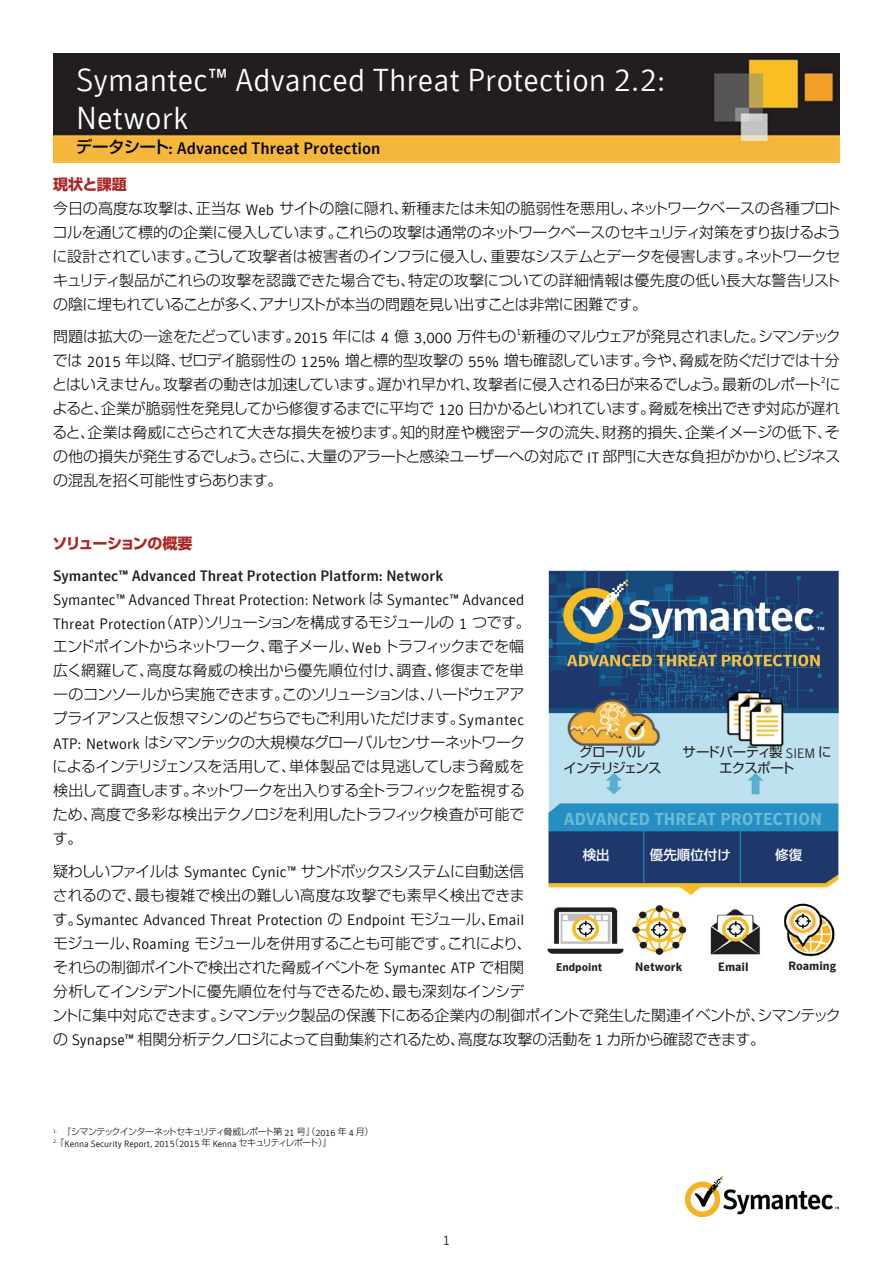
<style>
.page{position:relative;width:893px;height:1263px;background:#fff}
.page>*{position:absolute;margin:0;border:0;box-sizing:border-box;transform-origin:0 0}
.t1{font:300 31.5px/37.8px "Symantec Sans";color:#fff}
.t2{font:700 17.25px "Symantec Sans";letter-spacing:.005em;color:#6abad6}
.t3{font:500 16.5px "Symantec Sans";color:#040503}
.t4{font:300 15px/24px "Shin Go Pro";letter-spacing:-.025em;color:#040503}
.t5{font:300 15px/23.5px "Symantec Sans";color:#040503}
.t6{font:700 15px "Shin Go Pro";letter-spacing:-.085em;color:#aa2622}
.t7{font:13.5px/16.2px "Shin Go Pro";letter-spacing:-.06em;color:#231f20;text-align:center}
.t8{font:500 13.5px "Shin Go Pro";color:#fff}
.t9{font:300 13.5px "Symantec Sans";color:#231f20}
.t10{font:700 12px "Symantec Sans";color:#231f20}
.t11{font:700 11.25px "Symantec Sans";color:#231f20}
.t12{font:300 9px "Symantec Sans";color:#040503}
.t13{font:300 9px "Shin Go Pro";letter-spacing:-.08em;color:#040503}
.t14{font:300 8.7px "Symantec Sans";color:#040503}
.s1{font-family:"Shin Go Pro"}
.s2{font-weight:700;color:#aa2622}
.s3{font-family:"Symantec Sans"}
.s4{font-weight:500;color:#231f20}
.s5{font-family:"Symantec Sans";font-weight:300}
</style>
<div class="page">
<img style="left:685px;top:1176px;width:154px;height:41px">
<img style="left:53px;top:53px;width:787px;height:109px">
<img style="left:547px;top:570px;width:292px;height:387px">
<h1 class="t1" style="left:76px;top:61px;width:591px">Symantec™ Advanced Threat Protection 2.2:<br>Network</h1>
<p class="t3" style="left:76px;top:139px;width:306px"><span class="s1">データシート</span>: Advanced Threat Protection</p>
<p class="t4" style="left:52px;top:171px;width:790px"><span class="s2">現状と課題<br></span>今日の高度な攻撃は、正当な <span class="s3">Web</span> サイトの陰に隠れ、新種または未知の脆弱性を悪用し、ネットワークベースの各種プロトコルを通じて標的の企業に侵入しています。これらの攻撃は通常のネットワークベースのセキュリティ対策をすり抜けるように設計されています。こうして攻撃者は被害者のインフラに侵入し、重要なシステムとデータを侵害します。ネットワークセキュリティ製品がこれらの攻撃を認識できた場合でも、特定の攻撃についての詳細情報は優先度の低い長大な警告リストの陰に埋もれていることが多く、アナリストが本当の問題を見い出すことは非常に困難です。</p>
<p class="t4" style="left:53px;top:323px;width:789px">問題は拡大の一途をたどっています。<span class="s3">2015</span> 年には <span class="s3">4</span> 億 <span class="s3">3,000</span> 万件もの新種のマルウェアが発見されました。シマンテック</p>
<p class="t14" style="left:516px;top:328px;width:6px">1</p>
<p class="t4" style="left:52px;top:347px;width:790px">では <span class="s3">2015</span> 年以降、ゼロデイ脆弱性の <span class="s3">125%</span> 増と標的型攻撃の <span class="s3">55%</span> 増も確認しています。今や、脅威を防ぐだけでは十分とはいえません。攻撃者の動きは加速しています。遅かれ早かれ、攻撃者に侵入される日が来るでしょう。最新のレポートに</p>
<p class="t14" style="left:821px;top:376px;width:6px">2</p>
<p class="t4" style="left:53px;top:395px;width:789px;text-align:justify">よると、企業が脆弱性を発見してから修復するまでに平均で <span class="s3">120</span> 日かかるといわれています。脅威を検出できず対応が遅れると、企業は脅威にさらされて大きな損失を被ります。知的財産や機密データの流失、財務的損失、企業イメージの低下、その他の損失が発生するでしょう。さらに、大量のアラートと感染ユーザーへの対応で <span class="s3">IT</span> 部門に大きな負担がかかり、ビジネスの混乱を招く可能性すらあります。</p>
<p class="t6" style="left:53px;top:531px;width:142px">ソリューションの概要</p>
<p class="t5" style="left:53px;top:564px;width:473px"><span class="s4">Symantec™ Advanced Threat Protection Platform: Network<br></span>Symantec™ Advanced Threat Protection: Network <span class="s1">は</span> Symantec™ Advanced</p>
<p class="t4" style="left:53px;top:608px;width:480px"><span class="s3">Threat Protection</span>（<span class="s3">ATP</span>）ソリューションを構成するモジュールの <span class="s3">1</span> つです。エンドポイントからネットワーク、電子メール、<span class="s3">Web</span> トラフィックまでを幅広く網羅して、高度な脅威の検出から優先順位付け、調査、修復までを単一のコンソールから実施できます。このソリューションは、ハードウェアアプライアンスと仮想マシンのどちらでもご利用いただけます。<span class="s3">Symantec ATP: Network</span> はシマンテックの大規模なグローバルセンサーネットワークによるインテリジェンスを活用して、単体製品では見逃してしまう脅威を検出して調査します。ネットワークを出入りする全トラフィックを監視するため、高度で多彩な検出テクノロジを利用したトラフィック検査が可能です。</p>
<p class="t4" style="left:53px;top:857px;width:473px">疑わしいファイルは <span class="s3">Symantec Cynic™</span> サンドボックスシステムに自動送信されるので、最も複雑で検出の難しい高度な攻撃でも素早く検出できま</p>
<p class="t5" style="left:53px;top:908px;width:473px"><span class="s1">す。</span>Symantec Advanced Threat Protection <span class="s1">の</span> Endpoint <span class="s1">モジュール、</span>Email</p>
<p class="t4" style="left:53px;top:929px;width:790px">モジュール、<span class="s3">Roaming</span> モジュールを併用することも可能です。これにより、<br>それらの制御ポイントで検出された脅威イベントを <span class="s3">Symantec ATP</span> で相関<br>分析してインシデントに優先順位を付与できるため、最も深刻なインシデ<br>ントに集中対応できます。シマンテック製品の保護下にある企業内の制御ポイントで発生した関連イベントが、シマンテックの <span class="s3">Synapse™</span> 相関分析テクノロジによって自動集約されるため、高度な攻撃の活動を <span class="s3">1</span> カ所から確認できます。</p>
<p class="t7" style="left:563px;top:742px;width:100px">グローバル<br>インテリジェンス</p>
<p class="t7" style="left:682px;top:742px;width:150px">サードパーティ製 <span class="s5">SIEM</span> にエクスポート</p>
<p class="t2" style="left:564px;top:808px;width:260px">ADVANCED THREAT PROTECTION</p>
<p class="t8" style="left:583px;top:844px;width:28px">検出</p>
<p class="t8" style="left:650px;top:844px;width:82px">優先順位付け</p>
<p class="t8" style="left:775px;top:844px;width:28px">修復</p>
<p class="t10" style="left:788px;top:959px;width:49px">Roaming</p>
<p class="t11" style="left:556px;top:960px;width:48px">Endpoint</p>
<p class="t10" style="left:635px;top:959px;width:49px">Network</p>
<p class="t10" style="left:718px;top:959px;width:32px">Email</p>
<p class="t13" style="left:53px;top:1124px;width:322px"><sup>1.</sup>　『シマンテックインターネットセキュリティ脅威レポート第 <span class="s3">21</span> 号』（<span class="s3">2016</span> 年 <span class="s3">4</span> 月）</p>
<p class="t12" style="left:53px;top:1138px;width:280px"><sup>2.</sup><span class="s1">『</span>Kenna Security Report, 2015<span class="s1">（</span>2015 <span class="s1">年</span> Kenna <span class="s1">セキュリティレポート）』</span></p>
<p class="t9" style="left:443px;top:1233px;width:9px">1</p>
</div>
